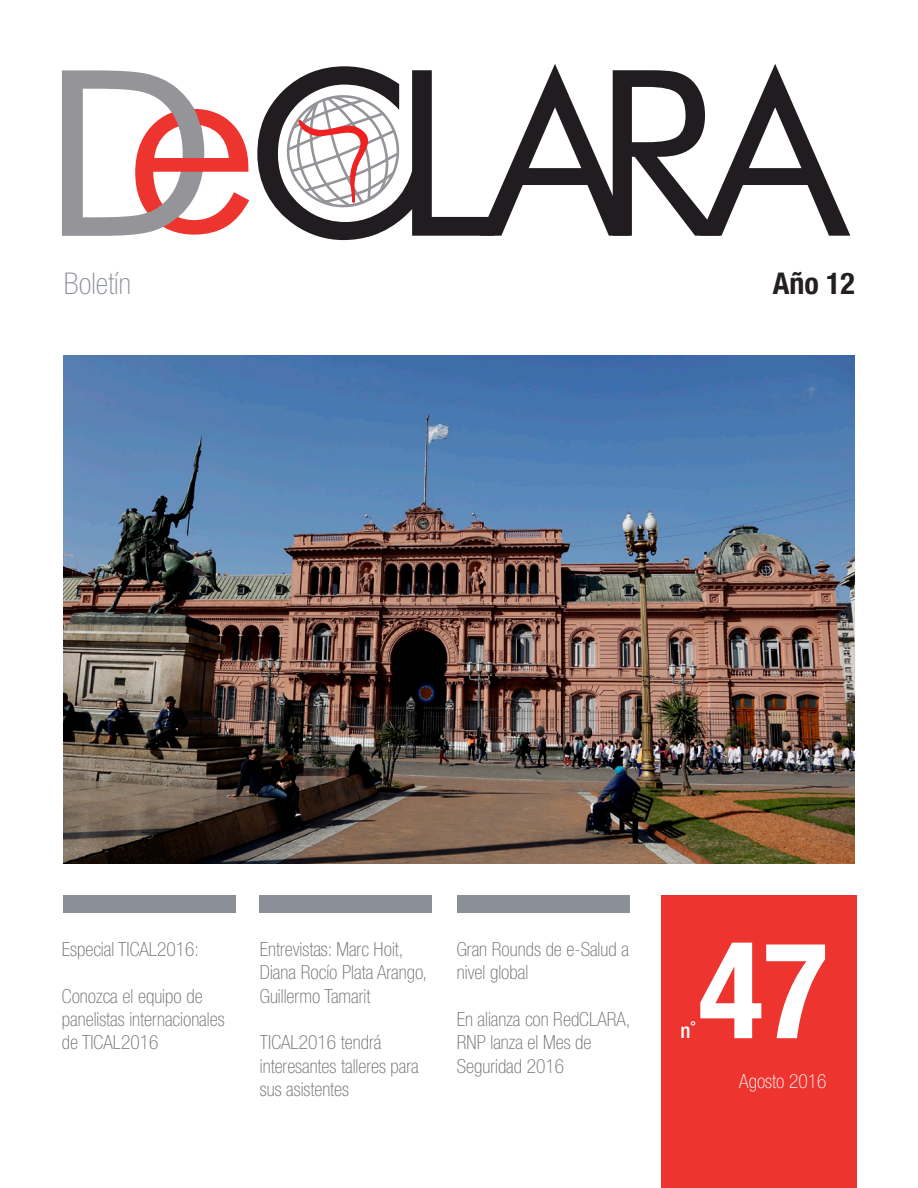
<style>
.page{position:relative;width:918px;height:1188px;background:#fff}
.page>*{position:absolute;margin:0;border:0;box-sizing:border-box;transform-origin:0 0}
.número{font:700 condensed 135px "Helvetica Neue LT Std";color:#fff}
.BoletinTrimestral{font:100 condensed 30px "Helvetica Neue LT Std";color:#8b9098}
.Estilo_de_párrafo_1{font:700 condensed 30px "Helvetica Neue LT Std";color:#231f20}
.t1{font:500 condensed 21px "Helvetica Neue LT Std";color:#fff}
.Titulos_portada{font:100 condensed 19.5px/23.4px "Helvetica Neue LT Std";color:#6c6d70}
.Mes{font:100 condensed 19.5px "Helvetica Neue LT Std";color:#fff}
</style>
<div class="page">
<div style="left:661px;top:896px;width:195px;height:292px;background:#ee342f"></div>
<div style="left:457px;top:896px;width:173px;height:17px;background:#8b9098"></div>
<div style="left:260px;top:896px;width:172px;height:17px;background:#8b9098"></div>
<div style="left:63px;top:896px;width:173px;height:17px;background:#8b9098"></div>
<svg style="left:62px;top:70px;width:187px;height:166px"></svg>
<svg style="left:257px;top:64px;width:593px;height:177px"></svg>
<img style="left:64px;top:356px;width:790px;height:507px">
<p class="BoletinTrimestral" style="left:64px;top:267px;width:69px">Boletín</p>
<p class="Estilo_de_párrafo_1" style="left:773px;top:266px;width:84px">Año 12</p>
<p class="Titulos_portada" style="left:62px;top:937px;width:139px">Especial TICAL2016:</p>
<p class="Titulos_portada" style="left:62px;top:984px;width:164px">Conozca el equipo de panelistas internacionales de TICAL2016</p>
<p class="Titulos_portada" style="left:260px;top:937px;width:169px">Entrevistas: Marc Hoit,<br>Diana Rocío Plata Arango,<br>Guillermo Tamarit</p>
<p class="Titulos_portada" style="left:260px;top:1031px;width:160px">TICAL2016 tendrá interesantes talleres para sus asistentes</p>
<p class="Titulos_portada" style="left:457px;top:937px;width:174px">Gran Rounds de e-Salud a nivel global</p>
<p class="Titulos_portada" style="left:457px;top:1007px;width:175px">En alianza con RedCLARA,<br>RNP lanza el Mes de<br>Seguridad 2016</p>
<p class="número" style="left:698px;top:908px;width:131px">47</p>
<p class="Mes" style="left:739px;top:1071px;width:89px">Agosto 2016</p>
<p class="t1" style="left:681px;top:1018px;width:16px">n˚</p>
</div>
